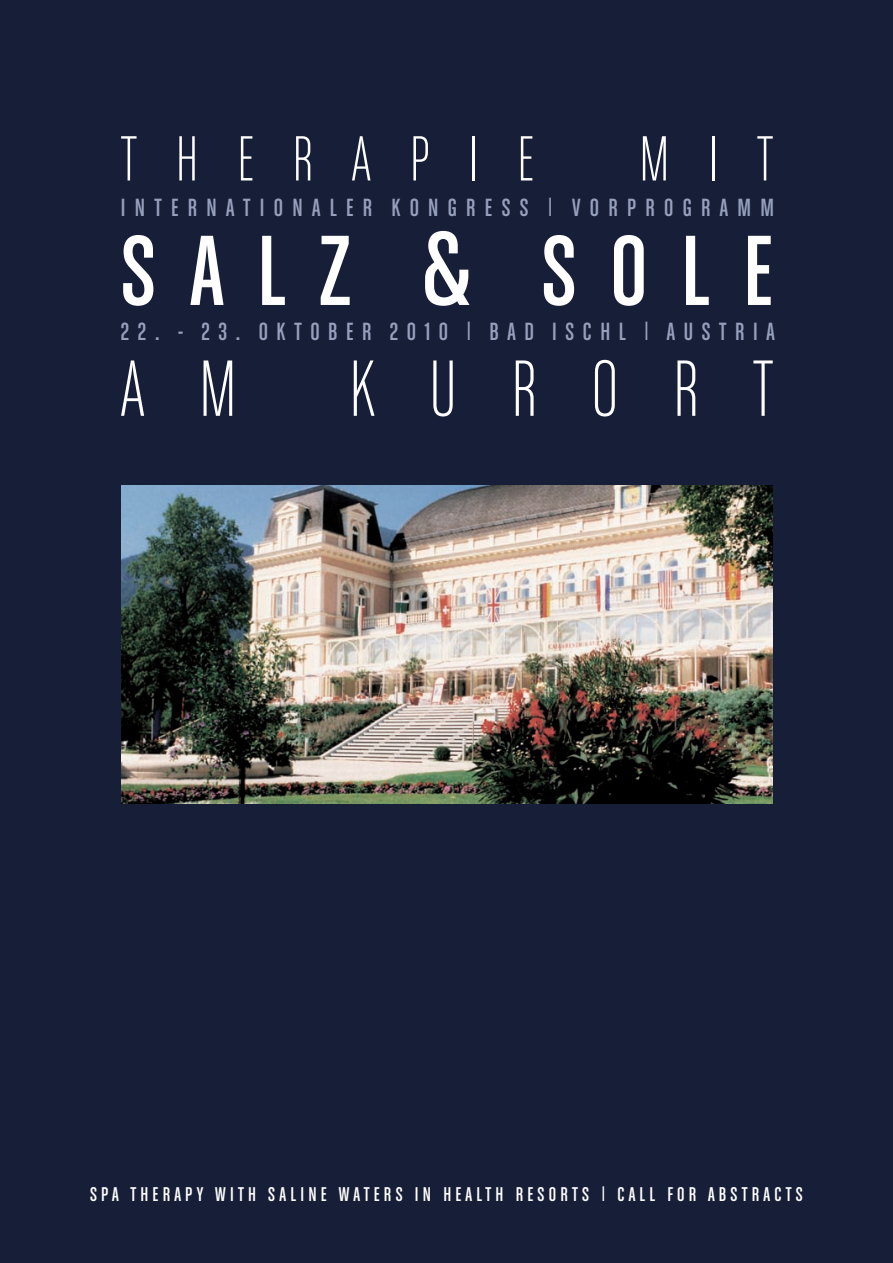
<style>
.page{position:relative;width:893px;height:1263px;background:#171e38}
.page>*{position:absolute;margin:0;border:0;box-sizing:border-box;transform-origin:0 0}
.t1{font:106.05px "Chalet Comprime Cologne Eighty";letter-spacing:.32em;color:#fff}
.t2{font:84.88px "Chalet Comprime Milan Eighty";letter-spacing:.65em;color:#fff}
.t3{font:67.9px "Chalet Comprime Milan Eighty";letter-spacing:.58em;color:#fff}
.t4{font:26.6px "Chalet Comprime Cologne Eighty";letter-spacing:.35em;color:#96a0bc}
.t5{font:26.6px "Chalet Comprime Cologne Eighty";letter-spacing:.325em;color:#96a0bc}
.t6{font:21.18px "Chalet Comprime Cologne Eighty";letter-spacing:.2em;color:#fff}
</style>
<div class="page">
<img style="left:122px;top:486px;width:650px;height:318px">
<h3 class="t3" style="left:121px;top:122px;width:414px">THERAPIE</h3>
<h3 class="t3" style="left:639px;top:122px;width:135px">MIT</h3>
<p class="t4" style="left:121px;top:193px;width:395px">INTERNATIONALER KONGRESS</p>
<p class="t4" style="left:548px;top:193px;width:228px">| VORPROGRAMM</p>
<h1 class="t1" style="left:121px;top:212px;width:653px">SALZ &amp; SOLE</h1>
<p class="t4" style="left:121px;top:317px;width:153px">22. - 23. OKT</p>
<p class="t5" style="left:310px;top:317px;width:256px">OBER 2010 | BAD ISC</p>
<p class="t4" style="left:600px;top:317px;width:176px">HL | AUST RIA</p>
<h2 class="t2" style="left:121px;top:343px;width:117px">A M</h2>
<h2 class="t2" style="left:349px;top:343px;width:425px">KURORT</h2>
<p class="t6" style="left:90px;top:1182px;width:695px">SPA THERAPY WITH SALINE WATERS IN HEALTH RESORTS | CALL FOR ABST RACTS</p>
</div>
